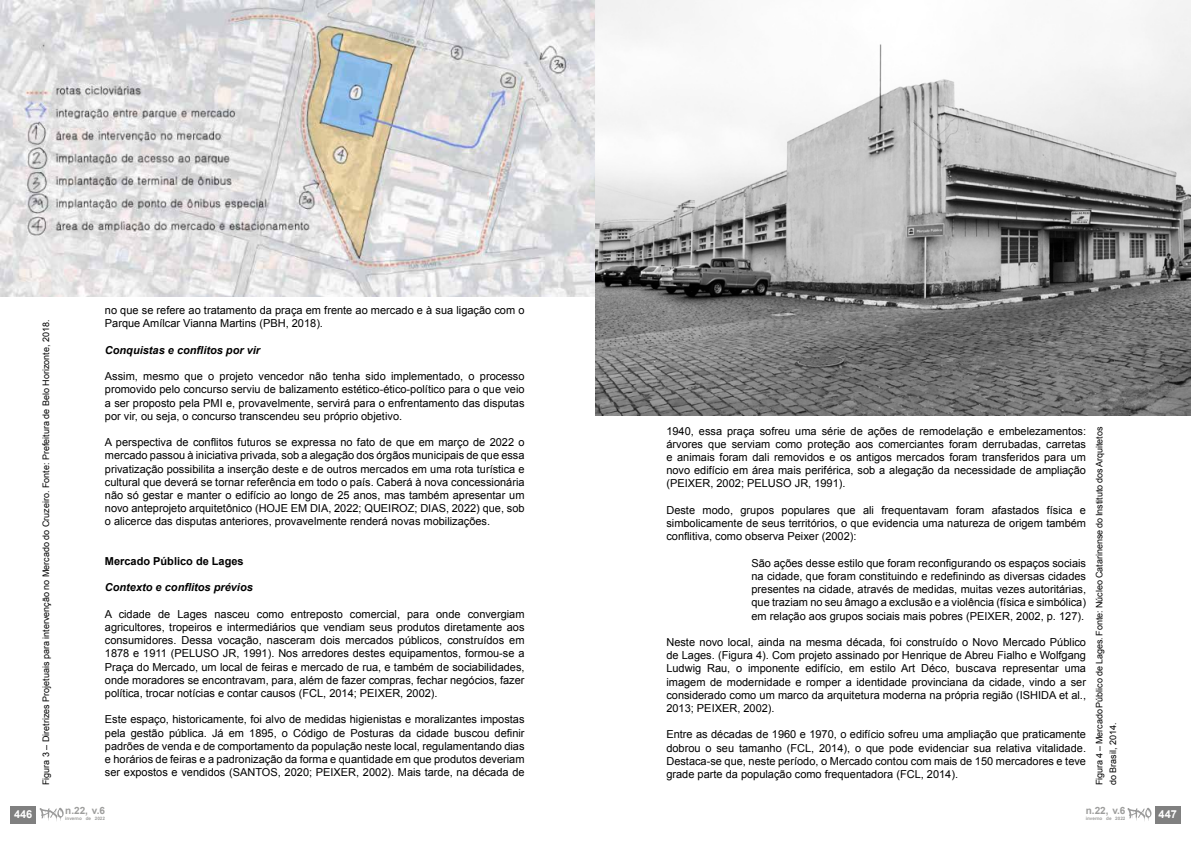
<style>
.page{position:relative;width:1191px;height:842px;background:#fff}
.page>*{position:absolute;margin:0;border:0;box-sizing:border-box;transform-origin:0 0}
.t1{font:11px/13.2px "Arial";color:#000;text-align:justify}
.t2{font:italic 700 11px "Arial";color:#000}
.t3{font:700 11px "Arial";color:#000}
.t4{font:700 11px "Arial";color:#fff}
.t5{font:700 10px "Arial";color:#9d9d9c}
.t6{font:9px/13.5px "Arial";color:#000}
.t7{font:700 4.6px "Arial";color:#9d9d9c}
</style>
<div class="page">
<img style="left:0;top:0;width:595px;height:297px">
<img style="left:595px;top:0;width:596px;height:415px">
<div style="left:1155px;top:806px;width:25px;height:17px;background:#808080"></div>
<svg style="left:1127px;top:808px;width:24px;height:13px"></svg>
<div style="left:11px;top:806px;width:25px;height:17px;background:#808080"></div>
<svg style="left:40px;top:808px;width:24px;height:13px"></svg>
<p class="t4" style="left:14px;top:807px;width:20px">446</p>
<p class="t6" style="left:39px;top:785px;width:467px;rotate:-90deg">Figura 3 – Diretrizes Projetuais para intervenção no Mercado do Cruzeiro. Fonte: Prefeitura de Belo Horizonte, 2018.</p>
<p class="t1" style="left:105px;top:304px;width:421px">no que se refere ao tratamento da praça em frente ao mercado e à sua ligação com o<br>Parque Amílcar Vianna Martins (PBH, 2018).</p>
<p class="t2" style="left:105px;top:343px;width:157px">Conquistas e conflitos por vir</p>
<p class="t1" style="left:105px;top:370px;width:421px">Assim, mesmo que o projeto vencedor não tenha sido implementado, o processo promovido pelo concurso serviu de balizamento estético-ético-político para o que veio a ser proposto pela PMI e, provavelmente, servirá para o enfrentamento das disputas por vir, ou seja, o concurso transcendeu seu próprio objetivo.</p>
<p class="t1" style="left:105px;top:436px;width:421px">A perspectiva de conflitos futuros se expressa no fato de que em março de 2022 o mercado passou à iniciativa privada, sob a alegação dos órgãos municipais de que essa privatização possibilita a inserção deste e de outros mercados em uma rota turística e cultural que deverá se tornar referência em todo o país. Caberá à nova concessionária não só gestar e manter o edifício ao longo de 25 anos, mas também apresentar um novo anteprojeto arquitetônico (HOJE EM DIA, 2022; QUEIROZ; DIAS, 2022) que, sob o alicerce das disputas anteriores, provavelmente renderá novas mobilizações.</p>
<p class="t3" style="left:105px;top:554px;width:140px">Mercado Público de Lages</p>
<p class="t2" style="left:105px;top:580px;width:149px">Contexto e conflitos prévios</p>
<p class="t1" style="left:105px;top:607px;width:421px">A cidade de Lages nasceu como entreposto comercial, para onde convergiam agricultores, tropeiros e intermediários que vendiam seus produtos diretamente aos consumidores. Dessa vocação, nasceram dois mercados públicos, construídos em 1878 e 1911 (PELUSO JR, 1991). Nos arredores destes equipamentos, formou-se a Praça do Mercado, um local de feiras e mercado de rua, e também de sociabilidades, onde moradores se encontravam, para, além de fazer compras, fechar negócios, fazer política, trocar notícias e contar causos (FCL, 2014; PEIXER, 2002).</p>
<p class="t1" style="left:105px;top:713px;width:421px">Este espaço, historicamente, foi alvo de medidas higienistas e moralizantes impostas pela gestão pública. Já em 1895, o Código de Posturas da cidade buscou definir padrões de venda e de comportamento da população neste local, regulamentando dias e horários de feiras e a padronização da forma e quantidade em que produtos deveriam ser expostos e vendidos (SANTOS, 2020; PEIXER, 2002). Mais tarde, na década de</p>
<p class="t5" style="left:65px;top:804px;width:41px">n.22, v.6</p>
<p class="t7" style="left:65px;top:815px;width:41px">inverno de 2022</p>
<p class="t1" style="left:666px;top:424px;width:421px">1940, essa praça sofreu uma série de ações de remodelação e embelezamentos: árvores que serviam como proteção aos comerciantes foram derrubadas, carretas e animais foram dali removidos e os antigos mercados foram transferidos para um novo edifício em área mais periférica, sob a alegação da necessidade de ampliação (PEIXER, 2002; PELUSO JR, 1991).</p>
<p class="t1" style="left:666px;top:503px;width:421px">Deste modo, grupos populares que ali frequentavam foram afastados física e simbolicamente de seus territórios, o que evidencia uma natureza de origem também conflitiva, como observa Peixer (2002):</p>
<p class="t1" style="left:751px;top:556px;width:336px">São ações desse estilo que foram reconfigurando os espaços sociais na cidade, que foram constituindo e redefinindo as diversas cidades presentes na cidade, através de medidas, muitas vezes autoritárias, que traziam no seu âmago a exclusão e a violência (física e simbólica) em relação aos grupos sociais mais pobres (PEIXER, 2002, p. 127).</p>
<p class="t1" style="left:666px;top:635px;width:421px">Neste novo local, ainda na mesma década, foi construído o Novo Mercado Público de Lages. (Figura 4). Com projeto assinado por Henrique de Abreu Fialho e Wolfgang Ludwig Rau, o imponente edifício, em estilo Art Déco, buscava representar uma imagem de modernidade e romper a identidade provinciana da cidade, vindo a ser considerado como um marco da arquitetura moderna na própria região (ISHIDA et al., 2013; PEIXER, 2002).</p>
<p class="t1" style="left:666px;top:728px;width:421px">Entre as décadas de 1960 e 1970, o edifício sofreu uma ampliação que praticamente dobrou o seu tamanho (FCL, 2014), o que pode evidenciar sua relativa vitalidade.<br>Destaca-se que, neste período, o Mercado contou com mais de 150 mercadores e teve grade parte da população como frequentadora (FCL, 2014).</p>
<p class="t6" style="left:1092px;top:785px;width:360px;rotate:-90deg">Figura 4 – Mercado Público de Lages. Fonte: Núcleo Catarinense do Instituto dos Arquitetos do Brasil, 2014.</p>
<p class="t5" style="left:1085px;top:804px;width:41px">n.22, v.6</p>
<p class="t7" style="left:1085px;top:815px;width:41px">inverno de 2022</p>
<p class="t4" style="left:1158px;top:807px;width:20px">447</p>
</div>
